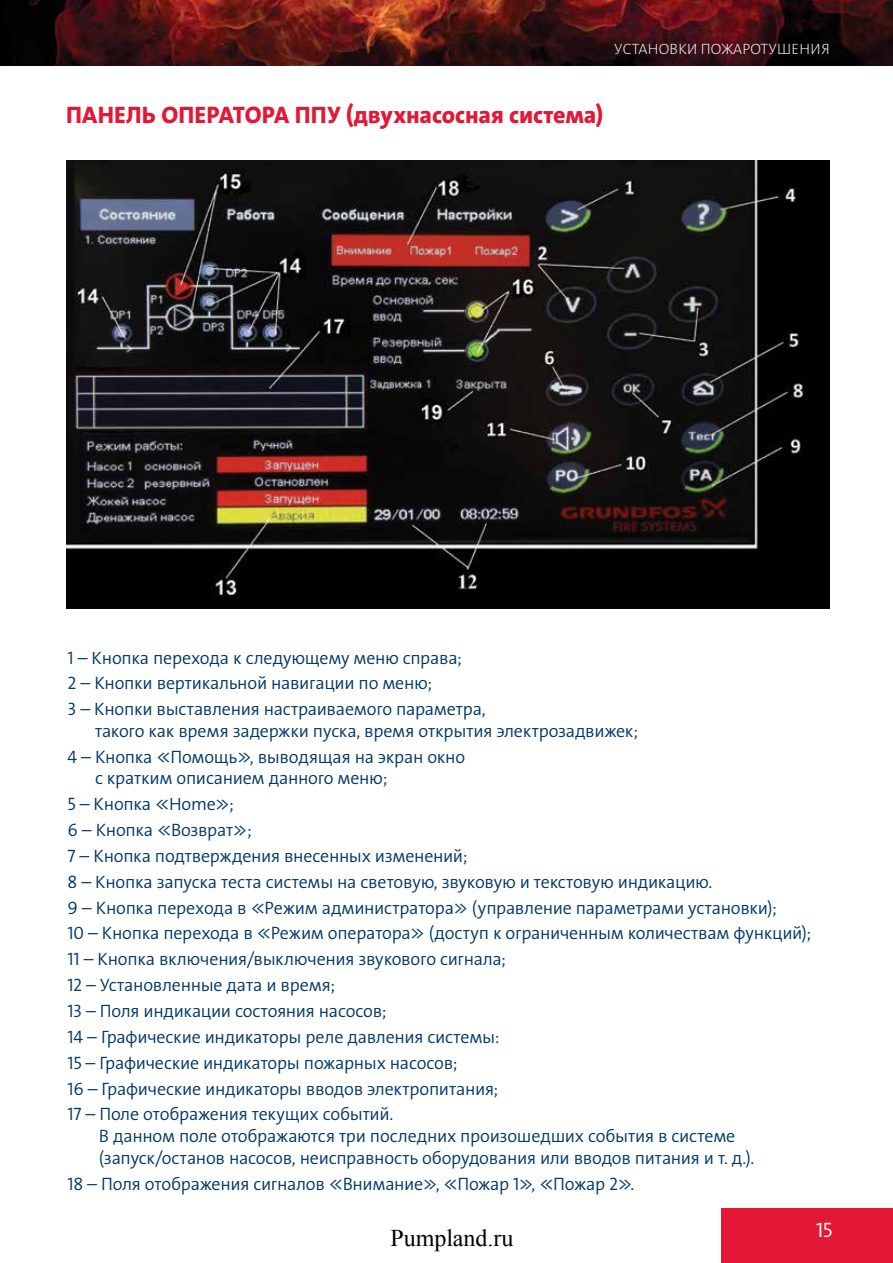
<style>
.page{position:relative;width:893px;height:1263px;background:#fff}
.page>*{position:absolute;margin:0;border:0;box-sizing:border-box;transform-origin:0 0}
.t1{font:24px "Grundfos The Sans V2 OT 8 XB";letter-spacing:-.005em;color:#e31837}
.t2{font:24px "Times New Roman";color:#000}
.t3{font:21px "Grundfos The Sans V2 OT 4 SL";color:#fff}
.t4{font:18px/25.8px "Grundfos The Sans V2 OT 4 SL";letter-spacing:-.015em;color:#003768}
.t5{font:15px "Grundfos The Sans V2 OT 2 XL";letter-spacing:.015em;color:#fff}
</style>
<div class="page">
<img style="left:1px;top:0;width:892px;height:65px">
<hr style="left:0;top:0;width:1px;height:65px;background:#000">
<div style="left:721px;top:1209px;width:172px;height:54px;background:#e31837"></div>
<hr style="left:0;top:0;width:4px;height:31px;background:#000">
<img style="left:67px;top:160px;width:762px;height:449px">
<p class="t5" style="left:614px;top:39px;width:217px">УСТАНОВКИ ПОЖАРОТУШЕНИЯ</p>
<h1 class="t1" style="left:66px;top:100px;width:539px">ПАНЕЛЬ ОПЕРАТОРА ППУ (двухнасосная система)</h1>
<p class="t4" style="left:68px;top:645px;width:420px">1 – Кнопка перехода к следующему меню справа;<br>2 – Кнопки вертикальной навигации по меню;<br>3 – Кнопки выставления настраиваемого параметра,</p>
<p class="t4" style="left:68px;top:718px;width:572px;text-indent:27px">такого как время задержки пуска, время открытия электрозадвижек;<br>4 – Кнопка ≪Помощь≫, выводящая на экран окно</p>
<p class="t4" style="left:68px;top:765px;width:745px;text-indent:27px">с кратким описанием данного меню;<br>5 – Кнопка ≪Home≫;<br>6 – Кнопка ≪Возврат≫;<br>7 – Кнопка подтверждения внесенных изменений;<br>8 – Кнопка запуска теста системы на световую, звуковую и текстовую индикацию.<br>9 – Кнопка перехода в ≪Режим администратора≫ (управление параметрами установки);<br>10 – Кнопка перехода в ≪Режим оператора≫ (доступ к ограниченным количествам функций); 11 – Кнопка включения/выключения звукового сигнала;<br>12 – Установленные дата и время;<br>13 – Поля индикации состояния насосов;<br>14 – Графические индикаторы реле давления системы:<br>15 – Графические индикаторы пожарных насосов;<br>16 – Графические индикаторы вводов электропитания;<br>17 – Поле отображения текущих событий.</p>
<p class="t4" style="left:99px;top:1125px;width:657px;line-height:21.6px">В данном поле отображаются три последних произошедших события в системе (запуск/останов насосов, неисправность оборудования или вводов питания и т. д.).</p>
<p class="t4" style="left:68px;top:1171px;width:568px">18 – Поля отображения сигналов ≪Внимание≫, ≪Пожар 1≫, ≪Пожар 2≫.</p>
<h1 class="t2" style="left:390px;top:1226px;width:125px">Pumpland.ru</h1>
<p class="t3" style="left:816px;top:1217px;width:18px">15</p>
</div>
